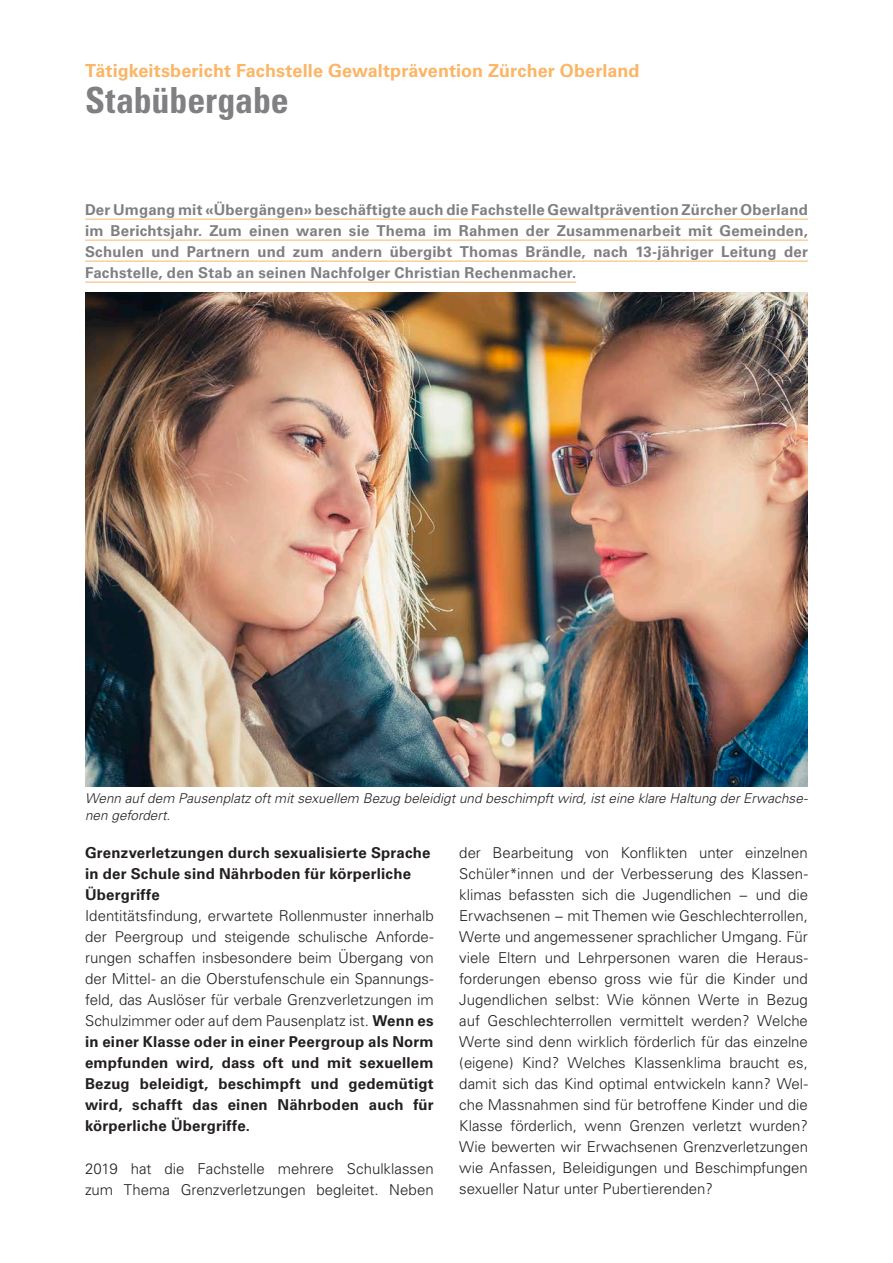
<style>
.page{position:relative;width:893px;height:1263px;background:#fff}
.page>*{position:absolute;margin:0;border:0;box-sizing:border-box;transform-origin:0 0}
.titel_01{font:700 condensed 36px "Univers";letter-spacing:-.005em;color:#808083}
.Spitzmarke{font:700 18px "Univers";letter-spacing:.005em;color:#fbb566}
.text{font:300 15px/21px "Univers";color:#231f20;text-align:justify}
.Lead_Spaltenspanne{font:700 15px/21px "Univers";letter-spacing:.01em;color:#808083;text-align:justify}
.untertitel{font:700 15px/21px "Univers";letter-spacing:.015em;color:#231f20}
.legende_01{font:italic 300 13.5px/16.5px "Univers";letter-spacing:.005em;color:#231f20}
.s1{font-weight:700}
</style>
<div class="page">
<hr style="left:85px;top:219px;width:723px;height:1px;background:#fbb566">
<hr style="left:85px;top:240px;width:723px;height:1px;background:#fbb566">
<hr style="left:85px;top:261px;width:723px;height:1px;background:#fbb566">
<hr style="left:85px;top:282px;width:491px;height:1px;background:#fbb566">
<img style="left:85px;top:292px;width:723px;height:494px">
<p class="Spitzmarke" style="left:85px;top:60px;width:556px">Tätigkeitsbericht Fachstelle Gewaltprävention Zürcher Oberland</p>
<p class="titel_01" style="left:85px;top:78px;width:205px">Stabübergabe</p>
<p class="Lead_Spaltenspanne" style="left:85px;top:200px;width:724px">Der Umgang mit «Übergängen» beschäftigte auch die Fachstelle Gewaltprävention Zürcher Oberland im Berichtsjahr. Zum einen waren sie Thema im Rahmen der Zusammenarbeit mit Gemeinden, Schulen und Partnern und zum andern übergibt Thomas Brändle, nach 13-jähriger Leitung der Fachstelle, den Stab an seinen Nachfolger Christian Rechenmacher.</p>
<p class="legende_01" style="left:85px;top:790px;width:724px">Wenn auf dem Pausenplatz oft mit sexuellem Bezug beleidigt und beschimpft wird, ist eine klare Haltung der Erwachse&shy;nen gefordert.</p>
<p class="untertitel" style="left:85px;top:842px;width:347px">Grenzverletzungen durch sexualisierte Sprache in der Schule sind Nährboden für körperliche<br>Übergriffe</p>
<p class="text" style="left:85px;top:905px;width:350px">Identitätsfindung, erwartete Rollenmuster innerhalb der Peergroup und steigende schulische Anforde&shy;rungen schaffen insbesondere beim Übergang von der Mittel- an die Oberstufenschule ein Spannungs&shy;feld, das Auslöser für verbale Grenzverletzungen im Schulzimmer oder auf dem Pausenplatz ist. <span class="s1">Wenn es in einer Klasse oder in einer Peergroup als Norm empfunden wird, dass oft und mit sexuellem Bezug beleidigt, beschimpft und gedemütigt wird, schafft das einen Nährboden auch für körperliche Übergriffe.</span></p>
<p class="text" style="left:85px;top:1158px;width:350px">2019 hat die Fachstelle mehrere Schulklassen zum Thema Grenzverletzungen begleitet. Neben</p>
<p class="text" style="left:459px;top:842px;width:350px">der Bearbeitung von Konflikten unter einzelnen Schüler*innen und der Verbesserung des Klassen&shy;klimas befassten sich die Jugendlichen − und die Erwachsenen − mit Themen wie Geschlechterrollen, Werte und angemessener sprachlicher Umgang. Für viele Eltern und Lehrpersonen waren die Heraus&shy;forderungen ebenso gross wie für die Kinder und Jugendlichen selbst: Wie können Werte in Bezug auf Geschlechterrollen vermittelt werden? Welche Werte sind denn wirklich förderlich für das einzelne (eigene) Kind? Welches Klassenklima braucht es, damit sich das Kind optimal entwickeln kann? Wel&shy;che Massnahmen sind für betroffene Kinder und die Klasse förderlich, wenn Grenzen verletzt wurden?<br>Wie bewerten wir Erwachsenen Grenzverletzungen wie Anfassen, Beleidigungen und Beschimpfungen sexueller Natur unter Pubertierenden?</p>
</div>
